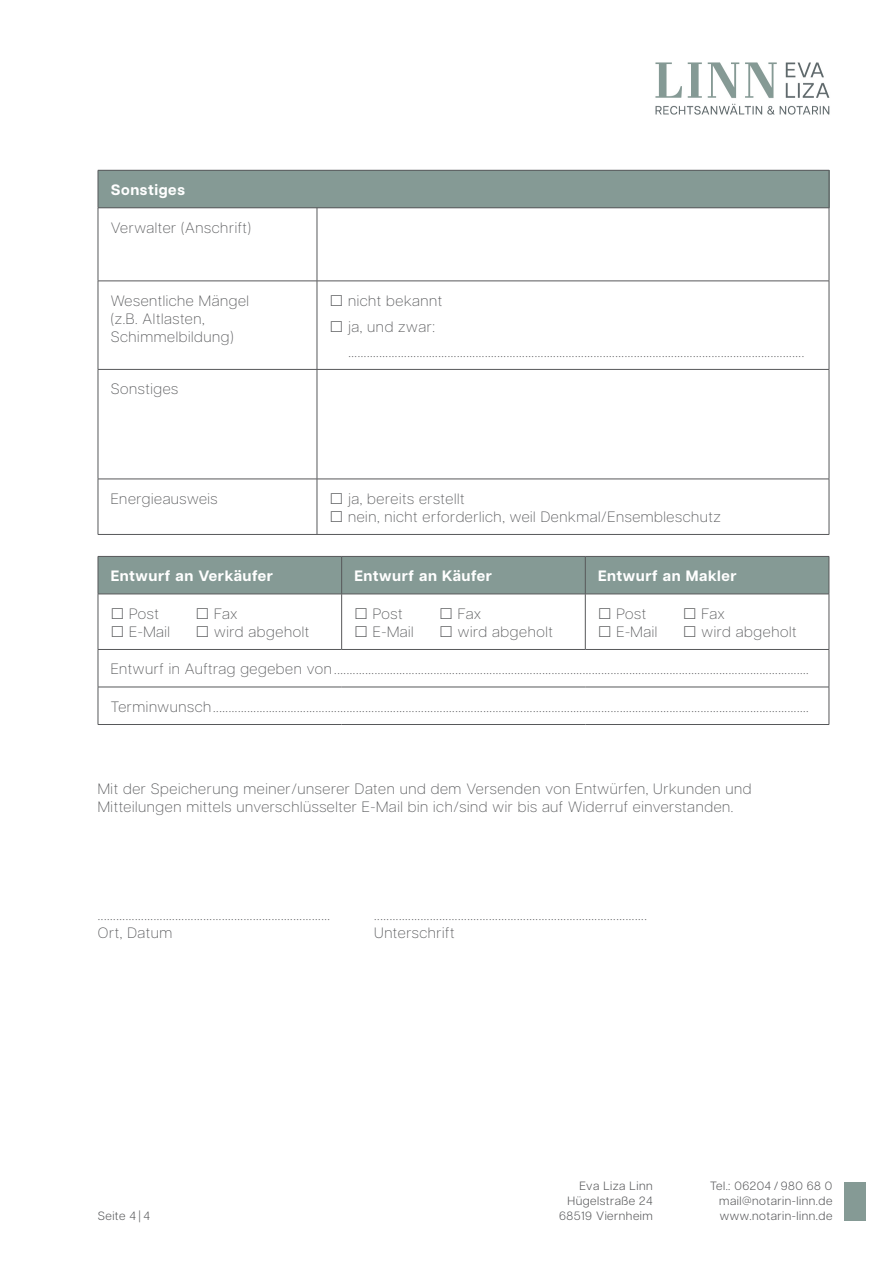
<style>
.page{position:relative;width:893px;height:1263px;background:#fff}
.page>*{position:absolute;margin:0;border:0;box-sizing:border-box;transform-origin:0 0}
.t1{font:200 15px/18px "Articulat CF";letter-spacing:.04em;color:#57585a}
.t2{font:700 15px "Articulat CF";letter-spacing:.04em;color:#fff}
.t3{font:300 12px/14.7px "Articulat CF";letter-spacing:.04em;color:#57585a;text-align:justify}
</style>
<div class="page">
<div style="left:844px;top:1182px;width:21px;height:38px;background:#859a95"></div>
<div style="left:98px;top:170px;width:731px;height:38px;background:#859a95"></div>
<hr style="left:98px;top:170px;width:219px;height:1px;background:#57585a">
<hr style="left:98px;top:170px;width:1px;height:38px;background:#57585a">
<hr style="left:317px;top:170px;width:512px;height:1px;background:#57585a">
<hr style="left:829px;top:170px;width:1px;height:38px;background:#57585a">
<hr style="left:98px;top:208px;width:219px;height:1px;background:#57585a">
<hr style="left:98px;top:208px;width:1px;height:73px;background:#57585a">
<hr style="left:317px;top:208px;width:512px;height:1px;background:#57585a">
<hr style="left:317px;top:208px;width:1px;height:73px;background:#57585a">
<hr style="left:829px;top:208px;width:1px;height:73px;background:#57585a">
<hr style="left:98px;top:281px;width:219px;height:1px;background:#57585a">
<hr style="left:98px;top:281px;width:1px;height:88px;background:#57585a">
<hr style="left:317px;top:281px;width:512px;height:1px;background:#57585a">
<hr style="left:317px;top:281px;width:1px;height:88px;background:#57585a">
<hr style="left:829px;top:281px;width:1px;height:88px;background:#57585a">
<hr style="left:98px;top:369px;width:219px;height:1px;background:#57585a">
<hr style="left:98px;top:370px;width:1px;height:109px;background:#57585a">
<hr style="left:317px;top:369px;width:512px;height:1px;background:#57585a">
<hr style="left:317px;top:370px;width:1px;height:109px;background:#57585a">
<hr style="left:829px;top:370px;width:1px;height:109px;background:#57585a">
<hr style="left:98px;top:479px;width:219px;height:1px;background:#57585a">
<hr style="left:98px;top:479px;width:1px;height:55px;background:#57585a">
<hr style="left:317px;top:479px;width:512px;height:1px;background:#57585a">
<hr style="left:317px;top:479px;width:1px;height:55px;background:#57585a">
<hr style="left:829px;top:479px;width:1px;height:55px;background:#57585a">
<hr style="left:98px;top:534px;width:219px;height:1px;background:#57585a">
<hr style="left:317px;top:534px;width:512px;height:1px;background:#57585a">
<div style="left:99px;top:557px;width:730px;height:37px;background:#859a95"></div>
<hr style="left:98px;top:556px;width:244px;height:1px;background:#57585a">
<hr style="left:98px;top:557px;width:1px;height:37px;background:#57585a">
<hr style="left:342px;top:556px;width:243px;height:1px;background:#57585a">
<hr style="left:341px;top:557px;width:1px;height:37px;background:#57585a">
<hr style="left:585px;top:556px;width:244px;height:1px;background:#57585a">
<hr style="left:585px;top:557px;width:1px;height:37px;background:#57585a">
<hr style="left:829px;top:557px;width:1px;height:37px;background:#57585a">
<hr style="left:98px;top:594px;width:244px;height:1px;background:#57585a">
<hr style="left:98px;top:594px;width:1px;height:55px;background:#57585a">
<hr style="left:342px;top:594px;width:243px;height:1px;background:#57585a">
<hr style="left:341px;top:594px;width:1px;height:55px;background:#57585a">
<hr style="left:585px;top:594px;width:244px;height:1px;background:#57585a">
<hr style="left:585px;top:594px;width:1px;height:55px;background:#57585a">
<hr style="left:829px;top:594px;width:1px;height:55px;background:#57585a">
<hr style="left:98px;top:649px;width:244px;height:1px;background:#57585a">
<hr style="left:98px;top:650px;width:1px;height:37px;background:#57585a">
<hr style="left:342px;top:649px;width:243px;height:1px;background:#57585a">
<hr style="left:585px;top:649px;width:244px;height:1px;background:#57585a">
<hr style="left:829px;top:650px;width:1px;height:37px;background:#57585a">
<hr style="left:98px;top:687px;width:244px;height:1px;background:#57585a">
<hr style="left:98px;top:687px;width:1px;height:37px;background:#57585a">
<hr style="left:342px;top:687px;width:243px;height:1px;background:#57585a">
<hr style="left:585px;top:687px;width:244px;height:1px;background:#57585a">
<hr style="left:829px;top:687px;width:1px;height:37px;background:#57585a">
<hr style="left:98px;top:724px;width:244px;height:1px;background:#57585a">
<hr style="left:342px;top:724px;width:243px;height:1px;background:#57585a">
<hr style="left:585px;top:724px;width:244px;height:1px;background:#57585a">
<img style="left:655px;top:62px;width:175px;height:53px">
<p class="t2" style="left:111px;top:179px;width:76px">Sonstiges</p>
<p class="t1" style="left:111px;top:217px;width:142px">Verwalter (Anschrift)</p>
<p class="t1" style="left:111px;top:290px;width:140px">Wesentliche Mängel (z.B. Altlasten,<br>Schimmelbildung)</p>
<p class="t1" style="left:348px;top:287px;width:458px;line-height:25.5px">nicht bekannt<br>ja, und zwar: ...................................................................................................................................................</p>
<p class="t1" style="left:111px;top:379px;width:69px">Sonstiges</p>
<p class="t1" style="left:111px;top:488px;width:108px">Energieausweis</p>
<p class="t1" style="left:348px;top:488px;width:374px">ja, bereits erstellt<br>nein, nicht erforderlich, weil Denkmal/Ensembleschutz</p>
<p class="t2" style="left:111px;top:565px;width:164px">Entwurf an Verkäufer</p>
<p class="t2" style="left:354px;top:565px;width:139px">Entwurf an Käufer</p>
<p class="t2" style="left:598px;top:565px;width:140px">Entwurf an Makler</p>
<p class="t1" style="left:129px;top:603px;width:31px">Post</p>
<p class="t1" style="left:214px;top:603px;width:25px">Fax</p>
<p class="t1" style="left:129px;top:621px;width:42px">E-Mail</p>
<p class="t1" style="left:214px;top:621px;width:96px">wird abgeholt</p>
<p class="t1" style="left:616px;top:603px;width:31px">Post</p>
<p class="t1" style="left:701px;top:603px;width:25px">Fax</p>
<p class="t1" style="left:616px;top:621px;width:42px">E-Mail</p>
<p class="t1" style="left:701px;top:621px;width:96px">wird abgeholt</p>
<p class="t1" style="left:111px;top:659px;width:700px">Entwurf in Auftrag gegeben von .........................................................................................................................................................</p>
<p class="t1" style="left:111px;top:696px;width:700px">Terminwunsch................................................................................................................................................................................................</p>
<p class="t1" style="left:373px;top:603px;width:31px">Post</p>
<p class="t1" style="left:458px;top:603px;width:25px">Fax</p>
<p class="t1" style="left:373px;top:621px;width:42px">E-Mail</p>
<p class="t1" style="left:458px;top:621px;width:96px">wird abgeholt</p>
<p class="t1" style="left:98px;top:779px;width:655px">Mit der Speicherung meiner/unserer Daten und dem Versenden von Entwürfen, Urkunden und<br>Mitteilungen mittels unverschlüsselter E-Mail bin ich/sind wir bis auf Widerruf einverstanden.</p>
<p class="t1" style="left:98px;top:905px;width:234px">...........................................................................</p>
<p class="t1" style="left:374px;top:905px;width:274px">........................................................................................</p>
<p class="t1" style="left:98px;top:923px;width:76px">Ort, Datum</p>
<p class="t1" style="left:374px;top:923px;width:82px">Unterschrift</p>
<p class="t3" style="left:568px;top:1177px;width:87px;line-height:15.5px;text-align:right">Eva Liza Linn<br>Hügelstraße 24</p>
<p class="t3" style="left:98px;top:1208px;width:54px">Seite 4 | 4</p>
<p class="t3" style="left:559px;top:1208px;width:95px">68519 Viernheim</p>
<p class="t3" style="left:719px;top:1178px;width:115px;text-indent:-9px">Tel.: 06204 / 980 68 0 mail@notarin-linn.de www.notarin-linn.de</p>
</div>
